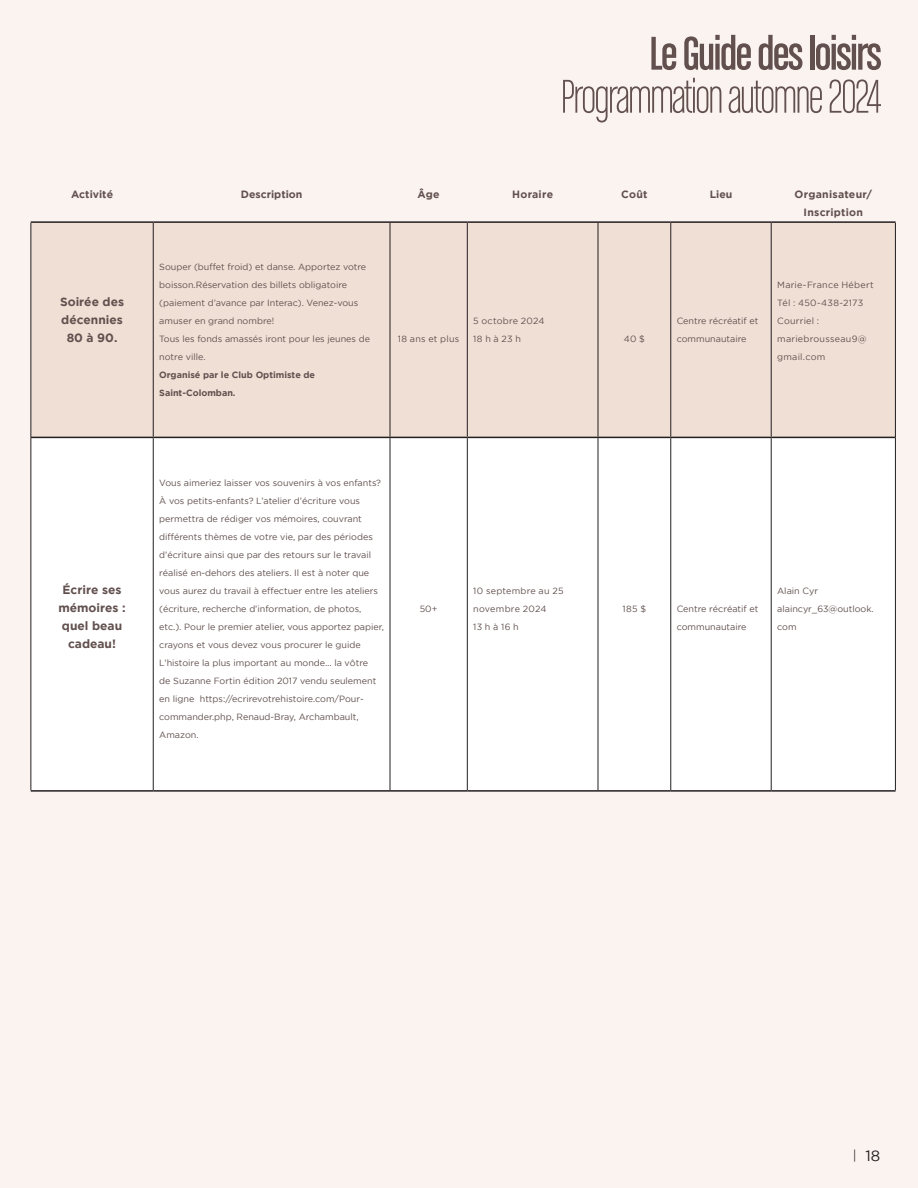
<style>
.page{position:relative;width:918px;height:1188px;background:#fbf3f0}
.page>*{position:absolute;margin:0;border:0;box-sizing:border-box;transform-origin:0 0}
.t1{font:50.4px "Chalet Comprime Milan Sixty";letter-spacing:-.03em;color:#61504e}
.t2{font:50.4px "Chalet Comprime Cologne Sixty";letter-spacing:-.03em;color:#61504e}
.t3{font:15px "Gotham";color:#231f20}
.t4{font:700 12px/18px "Gotham";color:#61504e;text-align:center}
.t5{font:700 10.5px/18px "Gotham";letter-spacing:.02em;color:#61504e;text-align:center}
.t6{font:700 10.5px "Gotham";color:#61504e}
.t7{font:9px/18px "Gotham";color:#61504e}
.t8{font:9px/18px "Gotham";letter-spacing:.03em;color:#61504e}
.t9{font:9px/18px "Gotham";letter-spacing:.025em;color:#61504e}
.s1{font-weight:700}
.s2{font-size:13.2px}
</style>
<div class="page">
<div style="left:32px;top:223px;width:863px;height:214px;background:#efdfd5"></div>
<div style="left:32px;top:438px;width:863px;height:352px;background:#fff"></div>
<hr style="left:31px;top:223px;width:1px;height:214px;background:#231f20">
<hr style="left:153px;top:223px;width:1px;height:214px;background:#231f20">
<hr style="left:390px;top:223px;width:1px;height:214px;background:#231f20">
<hr style="left:467px;top:223px;width:1px;height:214px;background:#231f20">
<hr style="left:598px;top:223px;width:1px;height:214px;background:#231f20">
<hr style="left:671px;top:223px;width:1px;height:214px;background:#231f20">
<hr style="left:771px;top:223px;width:1px;height:214px;background:#231f20">
<hr style="left:895px;top:223px;width:1px;height:214px;background:#231f20">
<hr style="left:31px;top:437px;width:1px;height:353px;background:#231f20">
<hr style="left:31px;top:437px;width:122px;height:1px;background:#231f20">
<hr style="left:153px;top:437px;width:237px;height:1px;background:#231f20">
<hr style="left:390px;top:437px;width:77px;height:1px;background:#231f20">
<hr style="left:467px;top:437px;width:131px;height:1px;background:#231f20">
<hr style="left:598px;top:437px;width:73px;height:1px;background:#231f20">
<hr style="left:671px;top:437px;width:100px;height:1px;background:#231f20">
<hr style="left:771px;top:437px;width:124px;height:1px;background:#231f20">
<hr style="left:153px;top:438px;width:1px;height:352px;background:#231f20">
<hr style="left:390px;top:438px;width:1px;height:352px;background:#231f20">
<hr style="left:467px;top:438px;width:1px;height:352px;background:#231f20">
<hr style="left:598px;top:438px;width:1px;height:352px;background:#231f20">
<hr style="left:671px;top:438px;width:1px;height:352px;background:#231f20">
<hr style="left:771px;top:438px;width:1px;height:352px;background:#231f20">
<hr style="left:895px;top:437px;width:1px;height:353px;background:#231f20">
<hr style="left:31px;top:221px;width:122px;height:2px;background:#231f20">
<hr style="left:31px;top:790px;width:122px;height:2px;background:#231f20">
<hr style="left:153px;top:221px;width:237px;height:2px;background:#231f20">
<hr style="left:153px;top:790px;width:237px;height:2px;background:#231f20">
<hr style="left:390px;top:221px;width:77px;height:2px;background:#231f20">
<hr style="left:390px;top:790px;width:77px;height:2px;background:#231f20">
<hr style="left:467px;top:221px;width:131px;height:2px;background:#231f20">
<hr style="left:467px;top:790px;width:131px;height:2px;background:#231f20">
<hr style="left:598px;top:221px;width:73px;height:2px;background:#231f20">
<hr style="left:598px;top:790px;width:73px;height:2px;background:#231f20">
<hr style="left:671px;top:221px;width:100px;height:2px;background:#231f20">
<hr style="left:671px;top:790px;width:100px;height:2px;background:#231f20">
<hr style="left:771px;top:221px;width:125px;height:2px;background:#231f20">
<hr style="left:771px;top:790px;width:125px;height:2px;background:#231f20">
<p class="t2" style="left:649px;top:26px;width:234px">Le Guide des loisirs</p>
<p class="t1" style="left:560px;top:69px;width:323px">Programmation automne 2024</p>
<p class="t6" style="left:71px;top:188px;width:44px">Activité</p>
<p class="t6" style="left:241px;top:188px;width:63px">Description</p>
<p class="t5" style="left:418px;top:185px;width:24px">Âge</p>
<p class="t5" style="left:512px;top:185px;width:42px">Horaire</p>
<p class="t5" style="left:621px;top:185px;width:28px">Coût</p>
<p class="t5" style="left:710px;top:185px;width:24px">Lieu</p>
<p class="t5" style="left:795px;top:185px;width:79px">Organisateur/<br>Inscription</p>
<p class="t4" style="left:60px;top:292px;width:66px">Soirée des décennies<br>80 à 90.</p>
<p class="t4" style="left:58px;top:580px;width:69px">Écrire ses mémoires : quel beau cadeau!</p>
<p class="t7" style="left:159px;top:258px;width:209px">Souper (buffet froid) et danse. Apportez votre boisson.Réservation des billets obligatoire (paiement d’avance par Interac). Venez-vous amuser en grand nombre!</p>
<p class="t7" style="left:159px;top:330px;width:212px">Tous les fonds amassés iront pour les jeunes de notre ville.<br><span class="s1">Organisé par le Club Optimiste de<br>Saint-Colomban.</span></p>
<p class="t9" style="left:398px;top:330px;width:63px">18 ans et plus</p>
<p class="t8" style="left:473px;top:312px;width:73px">5 octobre 2024<br>18 h à 23 h</p>
<p class="t7" style="left:159px;top:474px;width:226px">Vous aimeriez laisser vos souvenirs à vos enfants?<br>À vos petits-enfants? L’atelier d’écriture vous permettra de rédiger vos mémoires, couvrant différents thèmes de votre vie, par des périodes d’écriture ainsi que par des retours sur le travail réalisé en-dehors des ateliers. Il est à noter que vous aurez du travail à effectuer entre les ateliers (écriture, recherche d’information, de photos, etc.). Pour le premier atelier, vous apportez papier, crayons et vous devez vous procurer le guide L’histoire la plus important au monde… la vôtre<br>de Suzanne Fortin édition 2017 vendu seulement en ligne https://ecrirevotrehistoire.com/Pour&shy;commander.php, Renaud-Bray, Archambault, Amazon.</p>
<p class="t7" style="left:420px;top:600px;width:19px">50+</p>
<p class="t8" style="left:473px;top:582px;width:92px">10 septembre au 25 novembre 2024</p>
<p class="t7" style="left:473px;top:618px;width:47px">13 h à 16 h</p>
<p class="t7" style="left:624px;top:330px;width:23px">40 $</p>
<p class="t7" style="left:677px;top:312px;width:83px">Centre récréatif et communautaire</p>
<p class="t8" style="left:777px;top:276px;width:98px">Marie-France Hébert<br>Tél : 450-438-2173</p>
<p class="t9" style="left:777px;top:312px;width:91px">Courriel : mariebrousseau9@ gmail.com</p>
<p class="t7" style="left:623px;top:600px;width:25px">185 $</p>
<p class="t7" style="left:677px;top:600px;width:83px">Centre récréatif et communautaire</p>
<p class="t7" style="left:777px;top:582px;width:42px">Alain Cyr</p>
<p class="t7" style="left:777px;top:600px;width:98px">alaincyr_63@outlook. com</p>
<h2 class="t3" style="left:853px;top:1148px;width:29px"><span class="s2">|</span> 18</h2>
</div>
